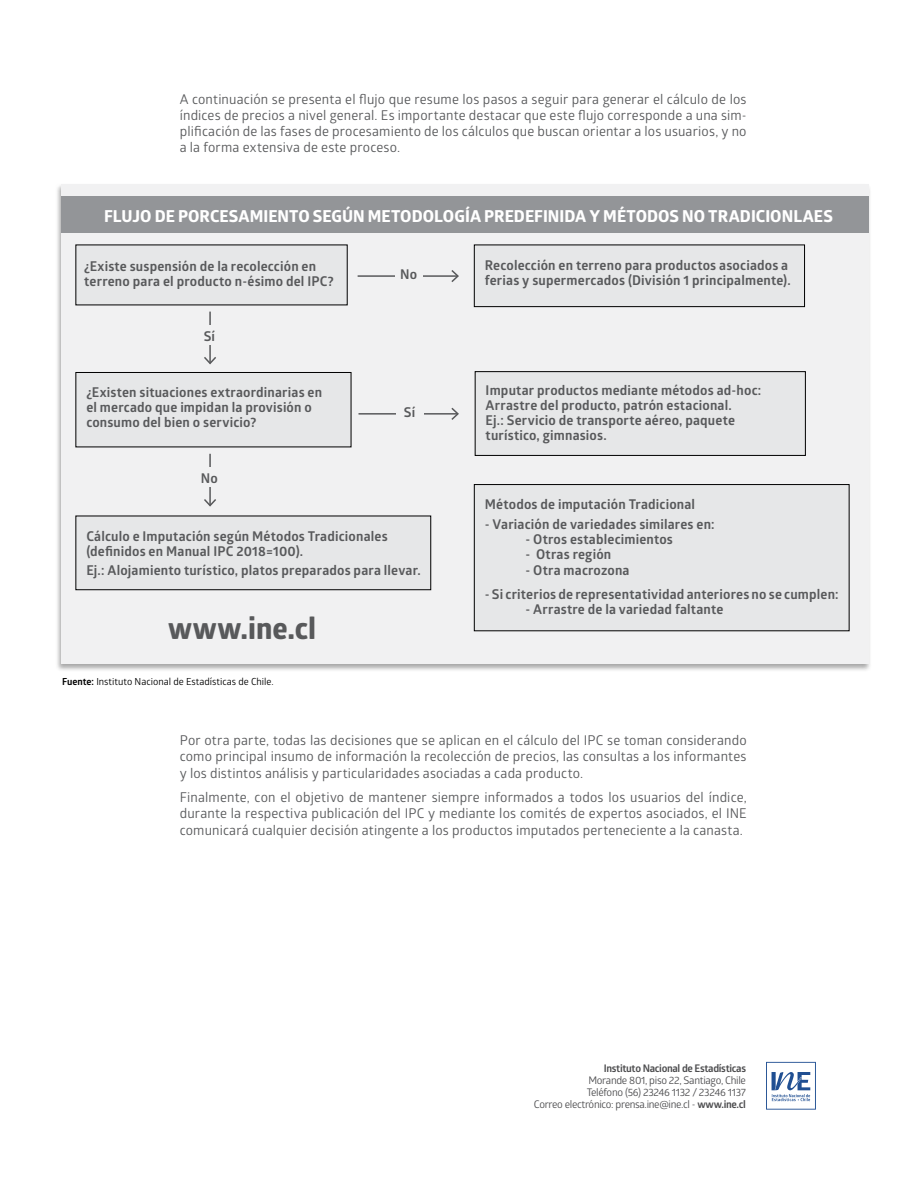
<style>
.page{position:relative;width:918px;height:1188px;background:#fff}
.page>*{position:absolute;margin:0;border:0;box-sizing:border-box;transform-origin:0 0}
.t1{font:700 30px "Globerx";letter-spacing:.01em;color:#58595b}
.t2{font:700 16.5px "Globerx";letter-spacing:.005em;color:#fff}
.t3{font:13.5px/16.2px "Glober";letter-spacing:.01em;color:#58595b;text-align:justify}
.t4{font:700 13.5px/15px "Glober";letter-spacing:.015em;color:#58595b}
.t5{font:10.5px/12px "Glober";letter-spacing:-.03em;color:#4d4d4f;text-align:right}
.t6{font:700 10.5px "Glober";letter-spacing:-.03em;color:#4d4d4f}
.t7{font:9.75px "Glober";color:#000}
.s1{font-weight:700}
</style>
<div class="page">
<div style="left:55px;top:183px;width:817px;height:490px;background:#000;opacity:.34"></div>
<div style="left:62px;top:185px;width:807px;height:479px;background:#f1f1f2"></div>
<div style="left:76px;top:245px;width:271px;height:60px;background:#e6e7e8"></div>
<div style="left:474px;top:245px;width:331px;height:62px;background:#e6e7e8;border:1px solid #000"></div>
<div style="left:76px;top:372px;width:275px;height:75px;background:#e6e7e8;border:1px solid #000"></div>
<div style="left:475px;top:371px;width:331px;height:85px;background:#e6e7e8;border:1px solid #000"></div>
<div style="left:474px;top:484px;width:375px;height:147px;background:#e6e7e8;border:1px solid #000"></div>
<div style="left:76px;top:516px;width:355px;height:74px;background:#e6e7e8;border:1px solid #000"></div>
<svg style="left:766px;top:1062px;width:50px;height:48px"></svg>
<div style="left:62px;top:196px;width:807px;height:36px;background:#939598"></div>
<hr style="left:209px;top:312px;width:2px;height:51px;background:#58595b">
<svg style="left:204px;top:355px;width:12px;height:10px"></svg>
<hr style="left:358px;top:275px;width:100px;height:2px;background:#58595b">
<svg style="left:450px;top:270px;width:9px;height:12px"></svg>
<hr style="left:359px;top:413px;width:99px;height:2px;background:#58595b">
<svg style="left:450px;top:407px;width:9px;height:13px"></svg>
<hr style="left:209px;top:454px;width:2px;height:52px;background:#58595b">
<svg style="left:204px;top:497px;width:12px;height:10px"></svg>
<div style="left:193px;top:325px;width:32px;height:20px;background:#f1f1f2"></div>
<div style="left:395px;top:263px;width:28px;height:20px;background:#f1f1f2"></div>
<div style="left:396px;top:401px;width:28px;height:20px;background:#f1f1f2"></div>
<div style="left:193px;top:468px;width:32px;height:19px;background:#f1f1f2"></div>
<p class="t3" style="left:180px;top:90px;width:568px">A continuación se presenta el flujo que resume los pasos a seguir para generar el cálculo de los índices de precios a nivel general. Es importante destacar que este flujo corresponde a una sim&shy;plificación de las fases de procesamiento de los cálculos que buscan orientar a los usuarios, y no a la forma extensiva de este proceso.</p>
<p class="t2" style="left:104px;top:205px;width:410px">FLUJO DE PORCESAMIENTO SEG ÚN METODOLOGÍA PREDEFI</p>
<p class="t2" style="left:548px;top:205px;width:201px">NIDA Y MÉTODOS NO TRADICI</p>
<p class="t2" style="left:770px;top:205px;width:64px">ONLAES</p>
<p class="t4" style="left:84px;top:258px;width:251px">¿Existe suspensión de la recolección en terreno para el producto n-ésimo del IPC?</p>
<p class="t4" style="left:485px;top:257px;width:307px">Recolección en terreno para productos asociados a ferias y supermercados (División 1 principalmente).</p>
<p class="t4" style="left:400px;top:267px;width:19px">No</p>
<p class="t4" style="left:204px;top:328px;width:13px">Sí</p>
<p class="t4" style="left:86px;top:385px;width:237px">¿Existen situaciones extraordinarias en el mercado que impidan la provisión o consumo del bien o servicio?</p>
<p class="t4" style="left:486px;top:383px;width:277px">Imputar productos mediante métodos ad-hoc:<br>Arrastre del producto, patrón estacional.<br>Ej.: Servicio de transporte aéreo, paquete turístico, gimnasios.</p>
<p class="t4" style="left:404px;top:404px;width:13px">Sí</p>
<p class="t4" style="left:201px;top:471px;width:19px">No</p>
<p class="t4" style="left:86px;top:528px;width:303px">Cálculo e Imputación según Métodos Tradicionales (definidos en Manual IPC 2018=100).</p>
<p class="t4" style="left:86px;top:563px;width:336px">Ej.: Alojamiento turístico, platos preparados para llevar.</p>
<h1 class="t1" style="left:168px;top:607px;width:149px">WWW.INE.CL</h1>
<p class="t7" style="left:62px;top:675px;width:213px"><span class="s1">Fuente:</span> I nstituto Nacional de Estadísticas de Chile.</p>
<p class="t4" style="left:485px;top:497px;width:212px">Métodos de imputación Tradicional</p>
<p class="t4" style="left:485px;top:516px;width:231px">- Variación de variedades similares en:</p>
<p class="t4" style="left:525px;top:531px;width:149px">- Otros establecimientos</p>
<p class="t4" style="left:525px;top:546px;width:87px">- Otras región</p>
<p class="t4" style="left:525px;top:563px;width:106px">- Otra macrozona</p>
<p class="t4" style="left:485px;top:587px;width:355px">- Si criterios de representatividad anteriores no se cumplen:</p>
<p class="t4" style="left:525px;top:602px;width:199px">- Arrastre de la variedad faltante</p>
<p class="t3" style="left:180px;top:732px;width:568px">Por otra parte, todas las decisiones que se aplican en el cálculo del I PC se toman considerando como principal insumo de información la recolección de precios, las consultas a los informantes y los distintos análisis y particularidades asociadas a cada producto.</p>
<p class="t3" style="left:180px;top:789px;width:568px;text-align:left">Finalmente, con el objetivo de mantener siempre informados a todos los usuarios del índice, durante la respectiva publicación del I PC y mediante los comités de expertos asociados, el INE comunicará cualquier decisión atingente a los productos imputados perteneciente a la canasta.</p>
<p class="t6" style="left:604px;top:1060px;width:144px">Instituto Nacional de Estadísticas</p>
<p class="t5" style="left:534px;top:1073px;width:214px">Morande 801, piso 22, Santiago, Chile<br>Teléfono (56) 23246 1132 / 23246 1137<br>Correo electrónico: prensa.ine@ine.cl - <span class="s1">www.ine.cl</span></p>
</div>
